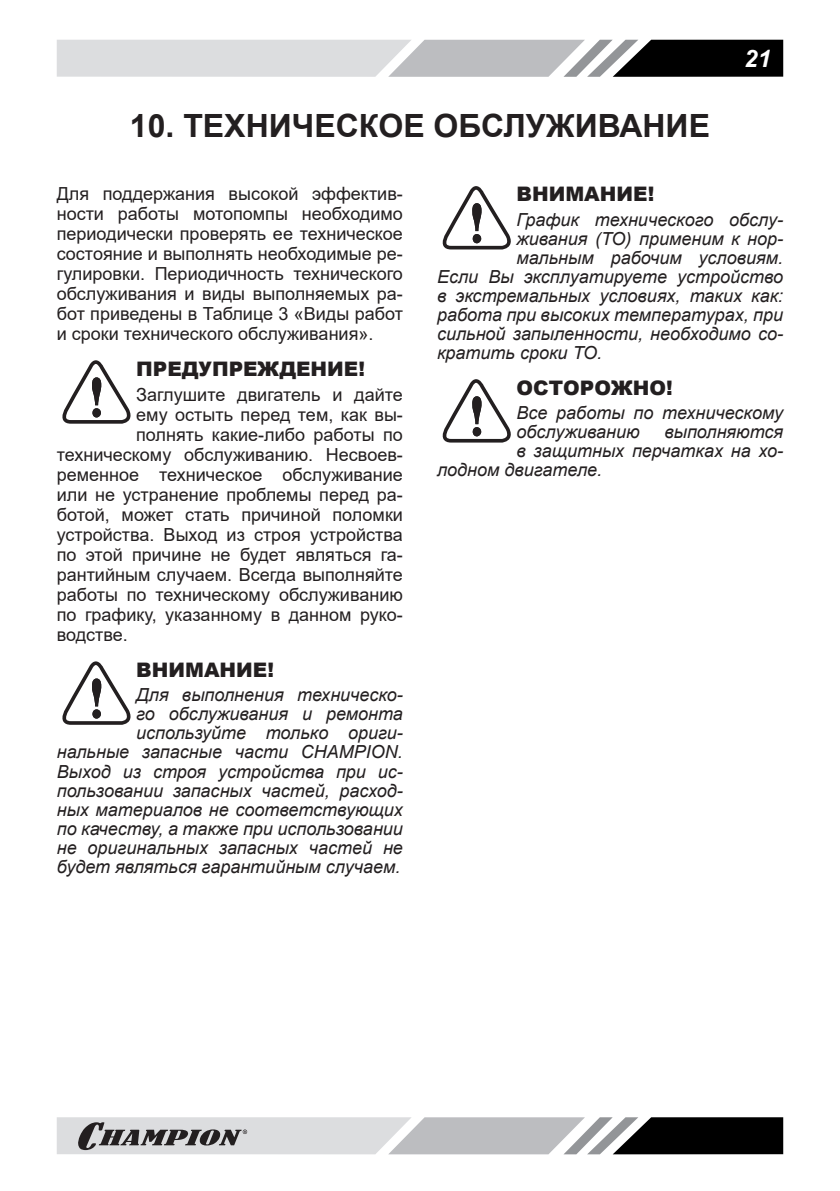
<style>
.page{position:relative;width:840px;height:1191px;background:#fff}
.page>*{position:absolute;margin:0;border:0;box-sizing:border-box;transform-origin:0 0}
.t1{font:700 32px "Arial";color:#231f20}
.t2{font:italic 700 24px "Arial";color:#fff}
.t3{font:900 20px "Arial";color:#231f20}
.t4{font:18px/20px "Arial";color:#231f20;text-align:justify}
.p{font:italic 18px/19px "Arial";color:#231f20;text-align:right}
</style>
<div class="page">
<svg style="left:57px;top:40px;width:725px;height:37px;background:#a7a8aa"></svg>
<svg style="left:57px;top:1117px;width:725px;height:37px;background:#9c9d9e"></svg>
<svg style="left:62px;top:360px;width:69px;height:64px"></svg>
<svg style="left:62px;top:661px;width:69px;height:64px"></svg>
<svg style="left:442px;top:186px;width:69px;height:63px"></svg>
<svg style="left:442px;top:379px;width:69px;height:63px"></svg>
<p class="t1" style="left:130px;top:103px;width:581px">10. ТЕХНИЧЕСКОЕ ОБСЛУЖИВАНИЕ</p>
<h2 class="t2" style="left:743px;top:42px;width:28px">21</h2>
<p class="t4" style="left:57px;top:184px;width:347px">Для поддержания высокой эффектив&shy;ности работы мотопомпы необходимо периодически проверять ее техническое состояние и выполнять необходимые ре&shy;гулировки. Периодичность технического обслуживания и виды выполняемых ра&shy;бот приведены в Таблице 3 «Виды работ и сроки технического обслуживания».</p>
<p class="t3" style="left:136px;top:354px;width:230px">ПРЕДУПРЕЖДЕНИЕ!</p>
<p class="t4" style="left:136px;top:385px;width:268px">Заглушите двигатель и дайте</p>
<p class="t4" style="left:136px;top:405px;width:268px">ему остыть перед тем, как вы-</p>
<p class="t4" style="left:136px;top:425px;width:268px">полнять какие-либо работы по</p>
<p class="t4" style="left:57px;top:445px;width:347px">техническому обслуживанию. Несвоев-</p>
<p class="t4" style="left:57px;top:465px;width:347px">ременное техническое обслуживание</p>
<p class="t4" style="left:57px;top:485px;width:347px">или не устранение проблемы перед ра-</p>
<p class="t4" style="left:57px;top:505px;width:347px">ботой, может стать причиной поломки</p>
<p class="t4" style="left:57px;top:525px;width:347px">устройства. Выход из строя устройства</p>
<p class="t4" style="left:57px;top:545px;width:347px">по этой причине не будет являться га-</p>
<p class="t4" style="left:57px;top:565px;width:347px">рантийным случаем. Всегда выполняйте</p>
<p class="t4" style="left:57px;top:585px;width:347px">работы по техническому обслуживанию</p>
<p class="t4" style="left:57px;top:605px;width:347px">по графику, указанному в данном руко-</p>
<p class="t4" style="left:57px;top:625px;width:73px">водстве.</p>
<p class="t3" style="left:136px;top:655px;width:139px">ВНИМАНИЕ!</p>
<p class="p" style="left:57px;top:686px;width:347px">Для выполнения техническо-<br>го обслуживания и ремонта используйте только ориги-<br>нальные запасные части CHAMPION.<br>Выход из строя устройства при ис&shy;пользовании запасных частей, расход&shy;ных материалов не соответствующих по качеству, а также при использовании не оригинальных запасных частей не будет являться гарантийным случаем.</p>
<p class="t3" style="left:516px;top:180px;width:139px">ВНИМАНИЕ!</p>
<p class="p" style="left:516px;top:211px;width:268px">График технического обслу-</p>
<p class="p" style="left:516px;top:230px;width:268px">живания (ТО) применим к нор-</p>
<p class="p" style="left:516px;top:249px;width:268px">мальным рабочим условиям.</p>
<p class="p" style="left:437px;top:268px;width:347px">Если Вы эксплуатируете устройство</p>
<p class="p" style="left:437px;top:287px;width:347px">в экстремальных условиях, таких как:</p>
<p class="p" style="left:437px;top:306px;width:347px">работа при высоких температурах, при</p>
<p class="p" style="left:437px;top:325px;width:347px">сильной запыленности, необходимо со-</p>
<p class="p" style="left:437px;top:344px;width:167px">кратить сроки ТО.</p>
<p class="t3" style="left:516px;top:373px;width:158px">ОСТОРОЖНО!</p>
<p class="p" style="left:516px;top:404px;width:268px;text-align:left">Все работы по техническому обслуживанию</p>
<p class="p" style="left:664px;top:423px;width:120px">выполняются</p>
<p class="p" style="left:516px;top:442px;width:268px">в защитных перчатках на хо-</p>
<p class="p" style="left:437px;top:461px;width:166px">лодном двигателе.</p>
</div>
